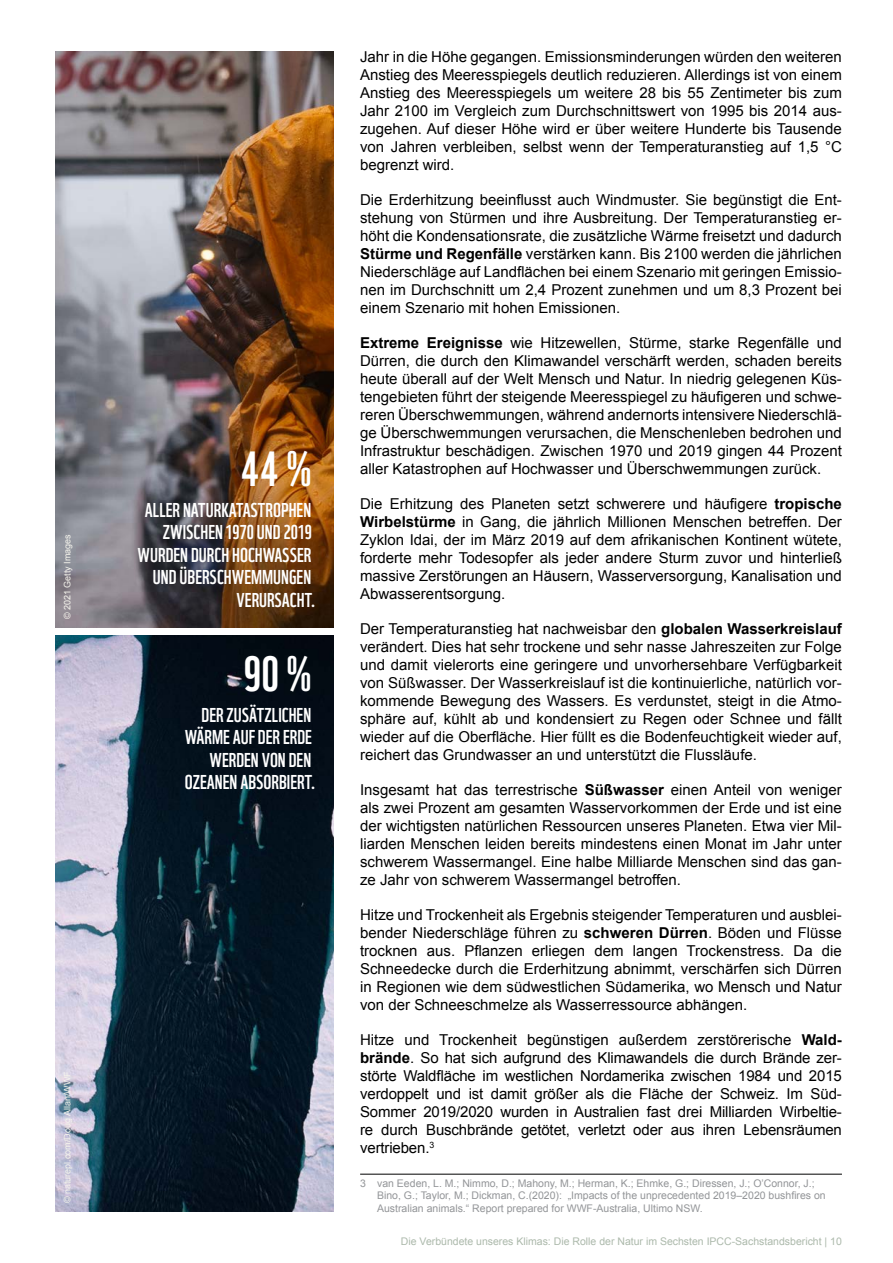
<style>
.page{position:relative;width:893px;height:1263px;background:#fff}
.page>*{position:absolute;margin:0;border:0;box-sizing:border-box;transform-origin:0 0}
.Body{font:48px "WWF";color:#fff}
.Body-2{font:19.5px/22.5px "WWF";color:#fff;text-align:right}
.Body-3{font:15px/18px "Arial";color:#000;text-align:justify}
.footnotes{font:10.5px/12.6px "Arial";color:#939598}
.t1{font:10.5px "Arial";color:#acb9ab}
.t2{font:9px "Arial";color:#f6f5ed}
.s1{font-weight:700}
</style>
<div class="page">
<img style="left:55px;top:51px;width:279px;height:577px">
<hr style="left:360px;top:1174px;width:482px;height:1px;background:#000">
<img style="left:55px;top:635px;width:279px;height:577px">
<p class="t2" style="left:61px;top:619px;width:87px;rotate:-90deg">© 2021 Getty Images</p>
<p class="t2" style="left:61px;top:1203px;width:134px;rotate:-90deg">© naturepl.com/Doug Allan/WWF</p>
<p class="Body" style="left:241px;top:436px;width:72px">44 %</p>
<p class="Body-2" style="left:138px;top:497px;width:179px">ALLER NATURKATASTROPHEN<br>ZWISCHEN 1970 UND 2019<br>WURDEN DURCH HOCHWASSER<br>UND ÜBERSCHWEMMUNGEN<br>VERURSACHT.</p>
<p class="Body" style="left:244px;top:641px;width:69px">90 %</p>
<p class="Body-2" style="left:185px;top:703px;width:132px">DER ZUSÄTZLICHEN<br>WÄRME AUF DER ERDE<br>WERDEN VON DEN<br>OZEANEN ABSORBIERT.</p>
<p class="Body-3" style="left:360px;top:48px;width:483px">Jahr in die Höhe gegangen. Emissionsminderungen würden den weiteren Anstieg des Meeresspiegels deutlich reduzieren. Allerdings ist von einem Anstieg des Meeresspiegels um weitere 28 bis 55 Zentimeter bis zum Jahr 2100 im Vergleich zum Durchschnittswert von 1995 bis 2014 aus&shy;zugehen. Auf dieser Höhe wird er über weitere Hunderte bis Tausende von Jahren verbleiben, selbst wenn der Temperaturanstieg auf 1,5 °C begrenzt wird.</p>
<p class="Body-3" style="left:360px;top:191px;width:483px">Die Erderhitzung beeinflusst auch Windmuster. Sie begünstigt die Ent&shy;stehung von Stürmen und ihre Ausbreitung. Der Temperaturanstieg er&shy;höht die Kondensationsrate, die zusätzliche Wärme freisetzt und dadurch <span class="s1">Stürme und Regenfälle</span> verstärken kann. Bis 2100 werden die jährlichen Niederschläge auf Landflächen bei einem Szenario mit geringen Emissio&shy;nen im Durchschnitt um 2,4 Prozent zunehmen und um 8,3 Prozent bei einem Szenario mit hohen Emissionen.</p>
<p class="Body-3" style="left:360px;top:334px;width:483px"><span class="s1">Extreme Ereignisse</span> wie Hitzewellen, Stürme, starke Regenfälle und Dürren, die durch den Klimawandel verschärft werden, schaden bereits heute überall auf der Welt Mensch und Natur. In niedrig gelegenen Küs&shy;tengebieten führt der steigende Meeresspiegel zu häufigeren und schwe&shy;reren Überschwemmungen, während andernorts intensivere Niederschlä&shy;ge Überschwemmungen verursachen, die Menschenleben bedrohen und Infrastruktur beschädigen. Zwischen 1970 und 2019 gingen 44 Prozent aller Katastrophen auf Hochwasser und Überschwemmungen zurück.</p>
<p class="Body-3" style="left:360px;top:495px;width:483px">Die Erhitzung des Planeten setzt schwerere und häufigere <span class="s1">tropische Wirbelstürme</span> in Gang, die jährlich Millionen Menschen betreffen. Der Zyklon Idai, der im März 2019 auf dem afrikanischen Kontinent wütete, forderte mehr Todesopfer als jeder andere Sturm zuvor und hinterließ massive Zerstörungen an Häusern, Wasserversorgung, Kanalisation und Abwasserentsorgung.</p>
<p class="Body-3" style="left:360px;top:620px;width:483px">Der Temperaturanstieg hat nachweisbar den <span class="s1">globalen Wasserkreislauf </span>verändert. Dies hat sehr trockene und sehr nasse Jahreszeiten zur Folge und damit vielerorts eine geringere und unvorhersehbare Verfügbarkeit von Süßwasser. Der Wasserkreislauf ist die kontinuierliche, natürlich vor&shy;kommende Bewegung des Wassers. Es verdunstet, steigt in die Atmo&shy;sphäre auf, kühlt ab und kondensiert zu Regen oder Schnee und fällt wieder auf die Oberfläche. Hier füllt es die Bodenfeuchtigkeit wieder auf, reichert das Grundwasser an und unterstützt die Flussläufe.</p>
<p class="Body-3" style="left:360px;top:781px;width:483px">Insgesamt hat das terrestrische <span class="s1">Süßwasser</span> einen Anteil von weniger als zwei Prozent am gesamten Wasservorkommen der Erde und ist eine der wichtigsten natürlichen Ressourcen unseres Planeten. Etwa vier Mil&shy;liarden Menschen leiden bereits mindestens einen Monat im Jahr unter schwerem Wassermangel. Eine halbe Milliarde Menschen sind das gan&shy;ze Jahr von schwerem Wassermangel betroffen.</p>
<p class="Body-3" style="left:360px;top:906px;width:483px">Hitze und Trockenheit als Ergebnis steigender Temperaturen und ausblei&shy;bender Niederschläge führen zu <span class="s1">schweren Dürren</span>. Böden und Flüsse trocknen aus. Pflanzen erliegen dem langen Trockenstress. Da die Schneedecke durch die Erderhitzung abnimmt, verschärfen sich Dürren in Regionen wie dem südwestlichen Südamerika, wo Mensch und Natur von der Schneeschmelze als Wasserressource abhängen.</p>
<p class="Body-3" style="left:360px;top:1031px;width:483px">Hitze und Trockenheit begünstigen außerdem zerstörerische <span class="s1">Wald&shy;brände</span>. So hat sich aufgrund des Klimawandels die durch Brände zer&shy;störte Waldfläche im westlichen Nordamerika zwischen 1984 und 2015 verdoppelt und ist damit größer als die Fläche der Schweiz. Im Süd-Sommer 2019/2020 wurden in Australien fast drei Milliarden Wirbeltie&shy;re durch Buschbrände getötet, verletzt oder aus ihren Lebensräumen vertrieben.<sup>3</sup></p>
<p class="footnotes" style="left:377px;top:1177px;width:450px;text-indent:-17px">3 van Eeden, L. M.; Nimmo, D.; Mahony, M.; Herman, K.; Ehmke, G.; Diressen, J.; O’Connor, J.;<br>Bino, G.; Taylor, M.; Dickman, C.(2020): „Impacts of the unprecedented 2019–2020 bushfires on<br>Australian animals.“ Report prepared for WWF-Australia, Ultimo NSW.</p>
<p class="t1" style="left:401px;top:1234px;width:442px">Die Verbündete unseres Klimas: Die Rolle der Natur im Sechsten IPCC-Sachstandsbericht | 10</p>
</div>
